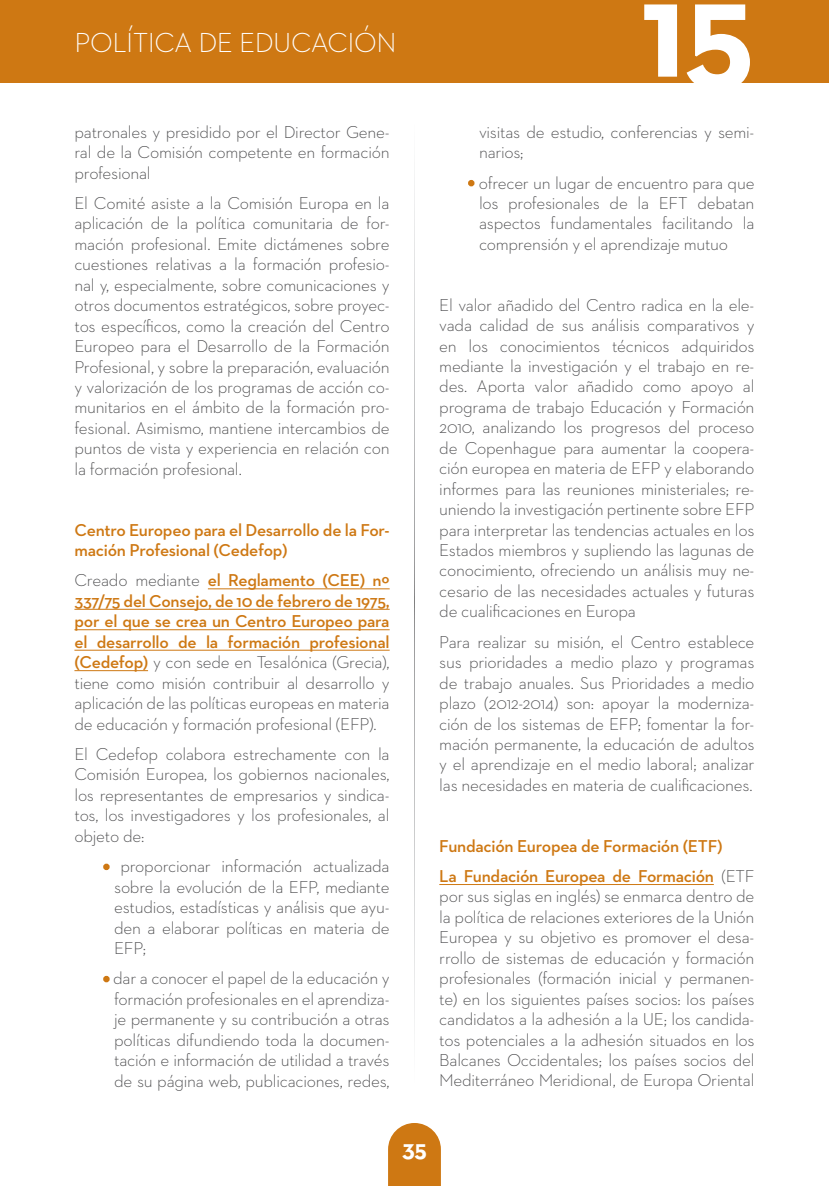
<style>
.page{position:relative;width:829px;height:1186px;background:#fff}
.page>*{position:absolute;margin:0;border:0;box-sizing:border-box;transform-origin:0 0}
.t1{font:700 138.25px "Neutraface 2 Text";color:#fff}
.t2{font:300 28px "Neutraface 2 Text";letter-spacing:-.015em;color:#fff}
.t3{font:700 24.5px "Neutraface 2 Text";color:#fff}
.t4{font:300 17.5px/20.5px "Neutraface 2 Text";letter-spacing:-.015em;color:#4b4b4d;text-align:justify}
.t5{font:600 17.5px/20.5px "Neutraface 2 Text";letter-spacing:-.015em;color:#ce7813}
.s1{font-weight:600;color:#ce7813}
.s2{font-weight:700;color:#ce7813}
.s3{font-weight:300;color:#4b4b4d}
</style>
<div class="page">
<svg style="left:414px;top:170px;width:1px;height:864px"></svg>
<svg style="left:388px;top:1123px;width:53px;height:63px;background:#d28428"></svg>
<div style="left:0;top:0;width:828px;height:82px;background:#ce7813"></div>
<hr style="left:208px;top:588px;width:181px;height:1px;background:#ce7813">
<hr style="left:74px;top:609px;width:315px;height:1px;background:#ce7813">
<hr style="left:74px;top:629px;width:315px;height:1px;background:#ce7813">
<hr style="left:74px;top:650px;width:315px;height:1px;background:#ce7813">
<hr style="left:74px;top:670px;width:74px;height:1px;background:#ce7813">
<div style="left:103px;top:863px;width:7px;height:7px;border:4px solid #ce7813;border-radius:50%"></div>
<div style="left:103px;top:976px;width:7px;height:6px;border:4px solid #ce7813;border-radius:50%"></div>
<hr style="left:439px;top:884px;width:274px;height:1px;background:#ce7813">
<svg style="left:468px;top:180px;width:6px;height:6px"></svg>
<h2 class="t2" style="left:74px;top:25px;width:324px">POLÍTICA DE EDUCACIÓN</h2>
<p class="t4" style="left:74px;top:121px;width:316px">patronales y presidido por el Director Gene&shy;ral de la Comisión competente en formación profesional</p>
<p class="t4" style="left:74px;top:193px;width:316px">El Comité asiste a la Comisión Europa en la aplicación de la política comunitaria de for&shy;mación profesional. Emite dictámenes sobre cuestiones relativas a la formación profesio&shy;nal y, especialmente, sobre comunicaciones y otros documentos estratégicos, sobre proyec&shy;tos específicos, como la creación del Centro Europeo para el Desarrollo de la Formación Profesional, y sobre la preparación, evaluación y valorización de los programas de acción co&shy;munitarios en el ámbito de la formación pro&shy;fesional. Asimismo, mantiene intercambios de puntos de vista y experiencia en relación con la formación profesional.</p>
<p class="t5" style="left:74px;top:519px;width:316px">Centro Europeo para el Desarrollo de la For&shy;mación Profesional (Cedefop)</p>
<p class="t4" style="left:74px;top:570px;width:317px">Creado mediante <span class="s1">el Reglamento (CEE) nº 337/75 del Consejo, de 10 de febrero de 1975, por el que se crea un Centro Europeo para el desarrollo de la formación profesional (Cedefop)</span> y con sede en Tesalónica (Grecia), tiene como misión contribuir al desarrollo y aplicación de las políticas europeas en materia de educación y formación profesional (EFP).</p>
<p class="t4" style="left:74px;top:743px;width:317px">El Cedefop colabora estrechamente con la Comisión Europea, los gobiernos nacionales, los representantes de empresarios y sindica&shy;tos, los investigadores y los profesionales, al objeto de:</p>
<p class="t4" style="left:114px;top:856px;width:277px;text-indent:-10px"><span class="s2">·</span> proporcionar información actualizada sobre la evolución de la EFP, mediante estudios, estadísticas y análisis que ayu&shy;den a elaborar políticas en materia de EFP;</p>
<p class="t4" style="left:104px;top:968px;width:287px;text-align:center"><span class="s2">·</span> dar a conocer el papel de la educación y formación profesionales en el aprendiza&shy;je permanente y su contribución a otras políticas difundiendo toda la documen&shy;tación e información de utilidad a través de su página web, publicaciones, redes,</p>
<h1 class="t1" style="left:640px;top:-59px;width:115px">15</h1>
<p class="t4" style="left:479px;top:121px;width:277px">visitas de estudio, conferencias y semi&shy;narios;</p>
<p class="t4" style="left:479px;top:172px;width:277px;text-indent:-10px"><span class="s2">·</span> ofrecer un lugar de encuentro para que los profesionales de la EFT debatan aspectos fundamentales facilitando la comprensión y el aprendizaje mutuo</p>
<p class="t4" style="left:439px;top:294px;width:317px">El valor añadido del Centro radica en la ele&shy;vada calidad de sus análisis comparativos y en los conocimientos técnicos adquiridos mediante la investigación y el trabajo en re&shy;des. Aporta valor añadido como apoyo al programa de trabajo Educación y Formación 2010, analizando los progresos del proceso de Copenhague para aumentar la coopera&shy;ción europea en materia de EFP y elaborando informes para las reuniones ministeriales; re&shy;uniendo la investigación pertinente sobre EFP para interpretar las tendencias actuales en los Estados miembros y supliendo las lagunas de conocimiento, ofreciendo un análisis muy ne&shy;cesario de las necesidades actuales y futuras de cualificaciones en Europa</p>
<p class="t4" style="left:439px;top:631px;width:317px">Para realizar su misión, el Centro establece sus prioridades a medio plazo y programas de trabajo anuales. Sus Prioridades a medio plazo (2012-2014) son: apoyar la moderniza&shy;ción de los sistemas de EFP; fomentar la for&shy;mación permanente, la educación de adultos y el aprendizaje en el medio laboral; analizar las necesidades en materia de cualificaciones.</p>
<p class="t5" style="left:439px;top:830px;width:317px;line-height:30.3px">Fundación Europea de Formación (ETF)<br>La Fundación Europea de Formación <span class="s3">(ETF</span></p>
<p class="t4" style="left:439px;top:886px;width:317px">por sus siglas en inglés) se enmarca dentro de la política de relaciones exteriores de la Unión Europea y su objetivo es promover el desa&shy;rrollo de sistemas de educación y formación profesionales (formación inicial y permanen&shy;te) en los siguientes países socios: los países candidatos a la adhesión a la UE; los candida&shy;tos potenciales a la adhesión situados en los Balcanes Occidentales; los países socios del Mediterráneo Meridional, de Europa Oriental</p>
<h3 class="t3" style="left:402px;top:1133px;width:26px">35</h3>
</div>
